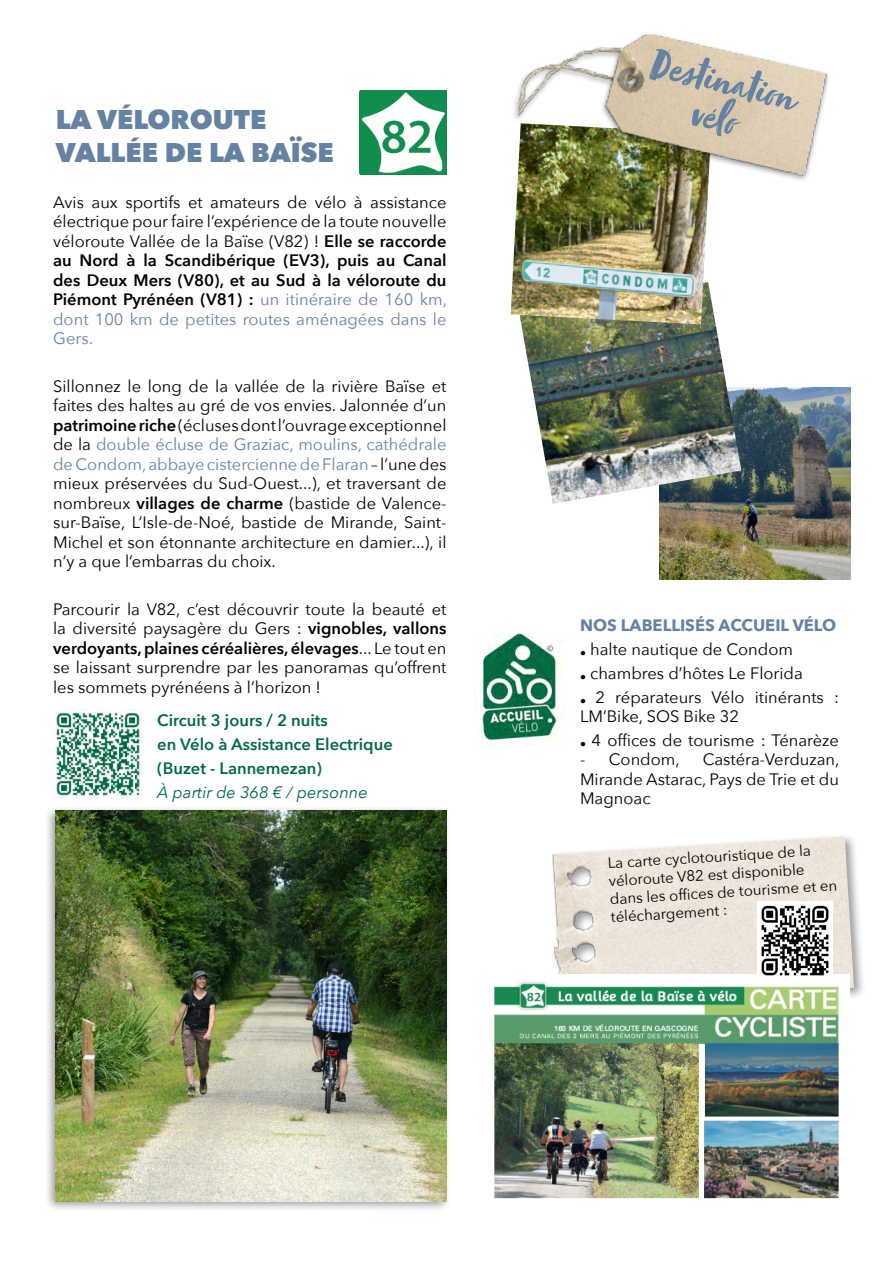
<style>
.page{position:relative;width:893px;height:1263px;background:#fff}
.page>*{position:absolute;margin:0;border:0;box-sizing:border-box;transform-origin:0 0}
.t1{font:46.5px/37.5px "Zooja Pro";color:#6582a2;text-align:center}
.t2{font:800 27px/32.4px "Avenir Next";color:#6582a2}
.t3{font:16.5px/19.5px "Avenir Next";color:#000;text-align:justify}
.t4{font:600 16.5px/23.7px "Avenir Next";color:#026b42}
.t5{font:italic 16.5px "Avenir Next";color:#026b42}
.t6{font:15px/17.9px "Avenir Next";color:#000}
.s1{font-weight:600}
.s2{color:#6582a2}
.s3{font-weight:700;color:#6582a2}
.s4{font-weight:800}
</style>
<div class="page">
<img style="left:659px;top:388px;width:191px;height:191px">
<img style="left:521px;top:299px;width:220px;height:205px">
<img style="left:511px;top:191px;width:200px;height:133px">
<img style="left:516px;top:34px;width:313px;height:157px">
<div style="left:550px;top:833px;width:316px;height:184px;background:#000;opacity:.4"></div>
<img style="left:550px;top:836px;width:304px;height:170px">
<div style="left:44px;top:805px;width:407px;height:407px;background:#000;opacity:.4"></div>
<img style="left:56px;top:810px;width:390px;height:391px">
<img style="left:494px;top:974px;width:356px;height:225px">
<img style="left:359px;top:90px;width:88px;height:85px">
<img style="left:479px;top:633px;width:84px;height:113px">
<img style="left:757px;top:901px;width:76px;height:79px">
<img style="left:53px;top:710px;width:89px;height:89px">
<h2 class="t2" style="left:56px;top:103px;width:280px">LA VÉLOROUTE<br>VALLÉE DE LA BAÏSE</h2>
<p class="t3" style="left:53px;top:192px;width:395px">Avis aux sportifs et amateurs de vélo à assistance électrique pour faire l’expérience de la toute nouvelle véloroute Vallée de la Baïse (V82) ! <span class="s1">Elle se raccorde au Nord à la Scandibérique (EV3), puis au Canal des Deux Mers (V80), et au Sud à la véloroute du Piémont Pyrénéen (V81) :</span> <span class="s2">un itinéraire de 160 km, dont 100 km de petites routes aménagées dans le Gers.</span></p>
<p class="t3" style="left:53px;top:376px;width:395px">Sillonnez le long de la vallée de la rivière Baïse et faites des haltes au gré de vos envies. Jalonnée d’un <span class="s1">patrimoine riche</span> (écluses dont l’ouvrage exceptionnel de la <span class="s2">double écluse de Graziac, moulins, cathédrale de Condom, abbaye cistercienne de Flaran</span> – l’une des mieux préservées du Sud-Ouest...), et traversant de nombreux <span class="s1">villages de charme</span> (bastide de Valence&shy;sur-Baïse, L’Isle-de-Noé, bastide de Mirande, Saint-Michel et son étonnante architecture en damier...), il n’y a que l’embarras du choix.</p>
<p class="t3" style="left:53px;top:599px;width:395px">Parcourir la V82, c’est découvrir toute la beauté et la diversité paysagère du Gers : <span class="s1">vignobles, vallons verdoyants, plaines céréalières, élevages</span>... Le tout en se laissant surprendre par les panoramas qu’offrent les sommets pyrénéens à l’horizon !</p>
<p class="t4" style="left:157px;top:708px;width:237px">Circuit 3 jours / 2 nuits<br>en Vélo à Assistance Electrique (Buzet - Lannemezan)</p>
<p class="t5" style="left:157px;top:778px;width:212px">À partir de 368 € / personne</p>
<h1 class="t1" style="left:654px;top:49px;width:150px;rotate:14deg">Destination vélo</h1>
<p class="t3" style="left:580px;top:613px;width:260px;line-height:23.7px;text-align:left"><span class="s3">NOS LABELLISÉS ACCUEIL VÉLO </span><span class="s4">.</span> halte nautique de Condom<br><span class="s4">.</span> chambres d’hôtes Le Florida<br><span class="s4">.</span> 2 réparateurs Vélo itinérants :</p>
<p class="t3" style="left:580px;top:704px;width:260px;line-height:23.7px">LM’Bike, SOS Bike 32<br><span class="s4">.</span> 4 offices de tourisme : Ténarèze</p>
<p class="t3" style="left:580px;top:749px;width:101px">- Condom,</p>
<p class="t3" style="left:580px;top:749px;width:261px;text-indent:123px">Castéra-Verduzan, Mirande Astarac, Pays de Trie et du Magnoac</p>
<p class="t6" style="left:607px;top:854px;width:229px;rotate:-4deg">La carte cyclotouristique de la véloroute V82 est disponible dans les offi ces de tourisme et en téléchargement :</p>
</div>
